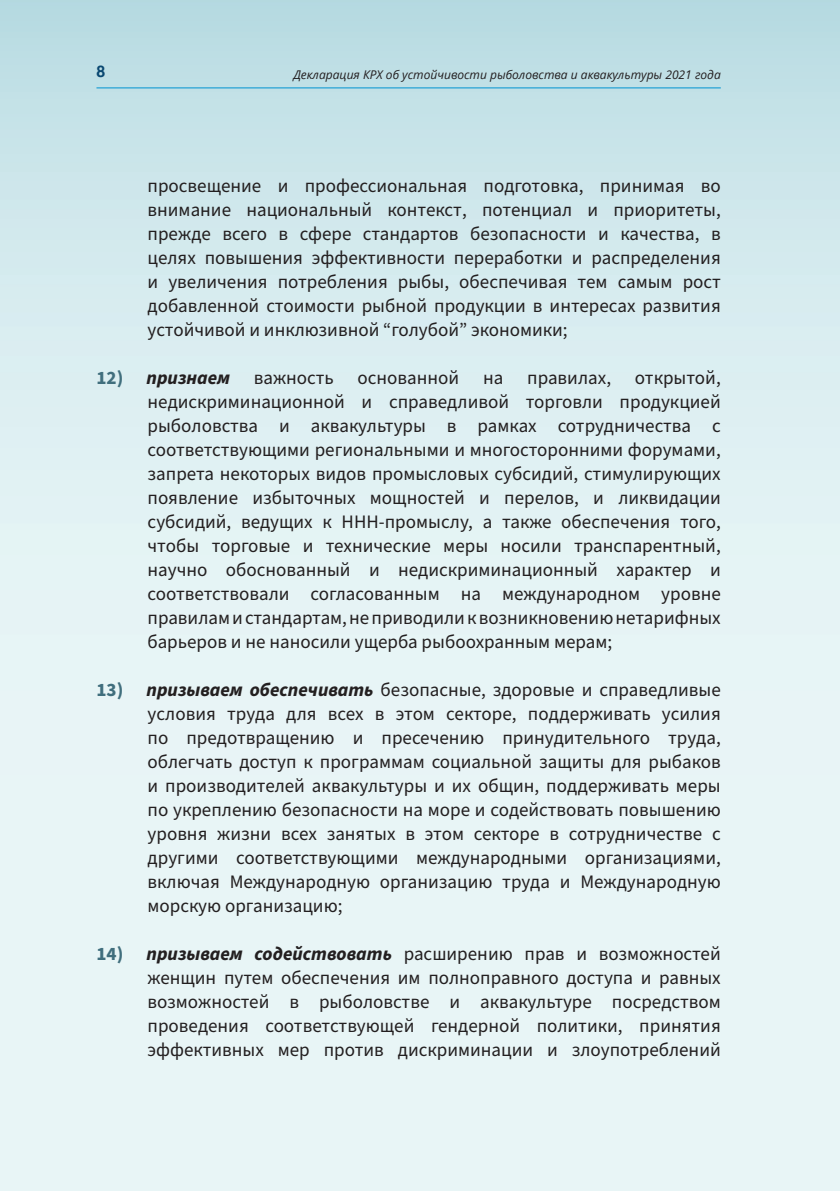
<style>
.page{position:relative;width:840px;height:1191px;background:#fff}
.page>*{position:absolute;margin:0;border:0;box-sizing:border-box;transform-origin:0 0}
.t1{font:19px/24px "Source Sans Pro";color:#231f20;text-align:justify}
.t2{font:italic 700 19px "Source Sans Pro";color:#231f20}
.t3{font:700 16px "Helvetica";color:#0a4871}
.t4{font:italic 12px "Open Sans";color:#231f20}
.s1{font-style:normal;color:#406e7d}
.s2{font-weight:700;color:#406e7d}
.s3{font-weight:700;font-style:italic}
</style>
<div class="page">
<img style="left:0;top:0;width:839px;height:1191px">
<hr style="left:96px;top:87px;width:624px;height:1px;background:#0093d1">
<p class="t3" style="left:96px;top:58px;width:10px">8</p>
<p class="t4" style="left:293px;top:66px;width:428px">Декларация КРХ об устойчивости рыболовства и аквакультуры 2021 года</p>
<p class="t1" style="left:147px;top:174px;width:574px">просвещение и профессиональная подготовка, принимая во внимание национальный контекст, потенциал и приоритеты, прежде всего в сфере стандартов безопасности и качества, в целях повышения эффективности переработки и распределения и увеличения потребления рыбы, обеспечивая тем самым рост добавленной стоимости рыбной продукции в интересах развития устойчивой и инклюзивной “голубой” экономики;</p>
<p class="t2" style="left:96px;top:365px;width:135px"><span class="s1">12)</span> признаем</p>
<p class="t1" style="left:254px;top:366px;width:81px">важность</p>
<p class="t1" style="left:357px;top:366px;width:103px">основанной</p>
<p class="t1" style="left:483px;top:366px;width:22px">на</p>
<p class="t1" style="left:527px;top:366px;width:85px">правилах,</p>
<p class="t1" style="left:147px;top:366px;width:574px;text-indent:487px">открытой, недискриминационной и справедливой торговли продукцией рыболовства и аквакультуры в рамках сотрудничества с соответствующими региональными и многосторонними форумами, запрета некоторых видов промысловых субсидий, стимулирующих появление избыточных мощностей и перелов, и ликвидации субсидий, ведущих к ННН-промыслу, а также обеспечения того, чтобы торговые и технические меры носили транспарентный, научно обоснованный и недискриминационный характер и соответствовали согласованным на международном уровне правилам и стандартам, не приводили к возникновению нетарифных барьеров и не наносили ущерба рыбоохранным мерам;</p>
<p class="t1" style="left:147px;top:678px;width:574px;text-indent:-51px"><span class="s2">13)</span> <span class="s3">призываем обеспечивать</span> безопасные, здоровые и справедливые условия труда для всех в этом секторе, поддерживать усилия по предотвращению и пресечению принудительного труда, облегчать доступ к программам социальной защиты для рыбаков и производителей аквакультуры и их общин, поддерживать меры по укреплению безопасности на море и содействовать повышению уровня жизни всех занятых в этом секторе в сотрудничестве с другими соответствующими международными организациями, включая Международную организацию труда и Международную морскую организацию;</p>
<p class="t1" style="left:147px;top:942px;width:574px;text-indent:-51px"><span class="s2">14)</span> <span class="s3">призываем содействовать</span> расширению прав и возможностей женщин путем обеспечения им полноправного доступа и равных возможностей в рыболовстве и аквакультуре посредством проведения соответствующей гендерной политики, принятия эффективных мер против дискриминации и злоупотреблений</p>
</div>
